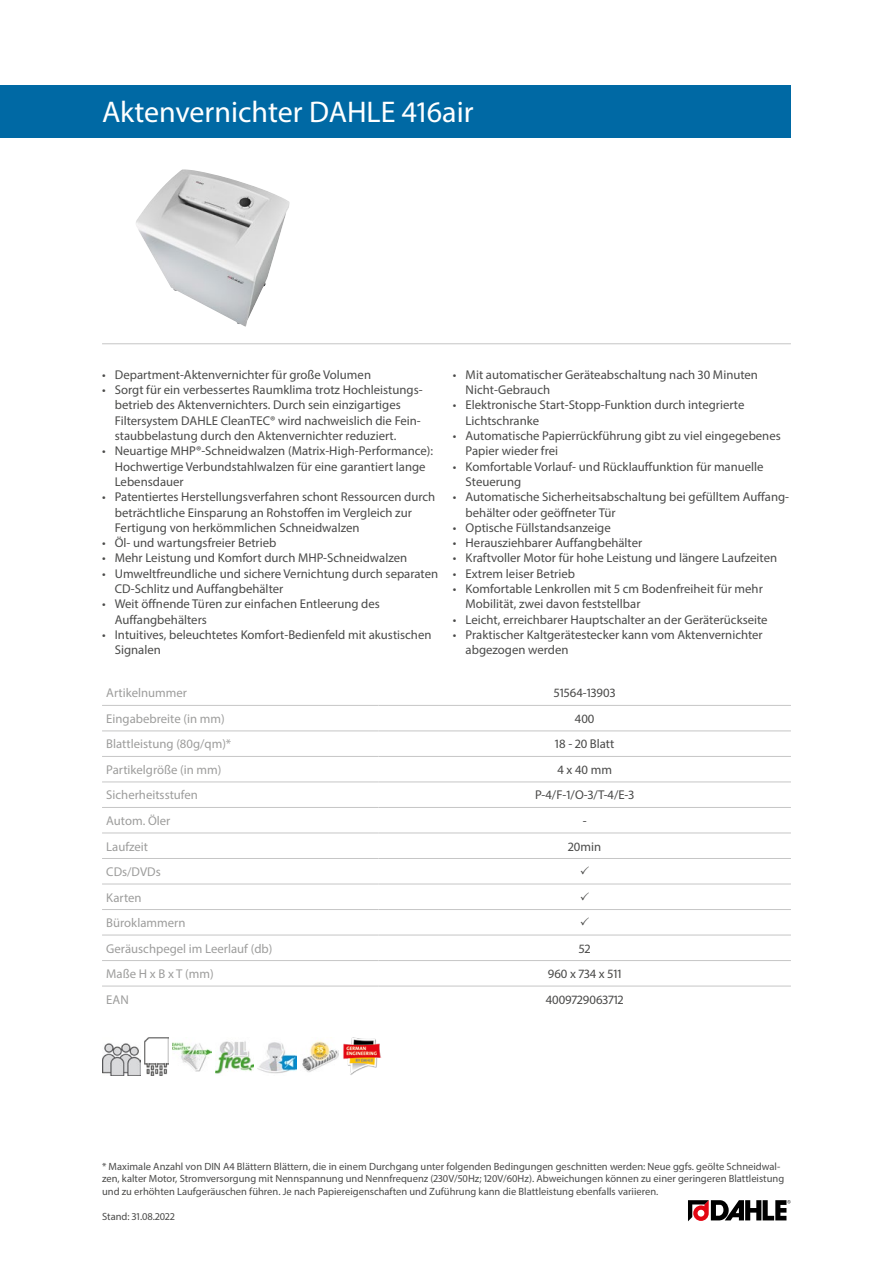
<style>
.page{position:relative;width:893px;height:1263px;background:#fff}
.page>*{position:absolute;margin:0;border:0;box-sizing:border-box;transform-origin:0 0}
.Produktname{font:30px "Myriad Pro";color:#fff}
.Produkttabelle_Zentr{font:12.75px/15.3px "Myriad Pro";color:#4a4a49}
.Produkttabelle_Links{font:12.75px "Myriad Pro";color:#9d9d9c}
.Fussnote{font:10.5px/12.6px "Myriad Pro";color:#4a4a49}
</style>
<div class="page">
<img style="left:136px;top:169px;width:154px;height:158px">
<hr style="left:102px;top:343px;width:689px;height:1px;background:#c6c6c6">
<img style="left:102px;top:1043px;width:38px;height:32px">
<img style="left:145px;top:1037px;width:23px;height:38px">
<img style="left:173px;top:1042px;width:38px;height:30px">
<img style="left:215px;top:1041px;width:39px;height:33px">
<img style="left:258px;top:1042px;width:38px;height:32px">
<img style="left:302px;top:1037px;width:37px;height:35px">
<img style="left:343px;top:1037px;width:38px;height:38px">
<svg style="left:688px;top:1200px;width:103px;height:21px"></svg>
<div style="left:0;top:85px;width:791px;height:53px;background:#0069a4"></div>
<hr style="left:102px;top:705px;width:276px;height:1px;background:#c6c6c6">
<hr style="left:378px;top:705px;width:413px;height:1px;background:#c6c6c6">
<hr style="left:102px;top:730px;width:276px;height:1px;background:#c6c6c6">
<hr style="left:378px;top:730px;width:413px;height:1px;background:#c6c6c6">
<hr style="left:102px;top:756px;width:276px;height:1px;background:#c6c6c6">
<hr style="left:378px;top:756px;width:413px;height:1px;background:#c6c6c6">
<hr style="left:102px;top:781px;width:276px;height:1px;background:#c6c6c6">
<hr style="left:378px;top:781px;width:413px;height:1px;background:#c6c6c6">
<hr style="left:102px;top:807px;width:276px;height:1px;background:#c6c6c6">
<hr style="left:378px;top:807px;width:413px;height:1px;background:#c6c6c6">
<hr style="left:102px;top:832px;width:276px;height:1px;background:#c6c6c6">
<hr style="left:378px;top:832px;width:413px;height:1px;background:#c6c6c6">
<hr style="left:102px;top:858px;width:276px;height:1px;background:#c6c6c6">
<hr style="left:378px;top:858px;width:413px;height:1px;background:#c6c6c6">
<hr style="left:102px;top:884px;width:276px;height:1px;background:#c6c6c6">
<hr style="left:378px;top:884px;width:413px;height:1px;background:#c6c6c6">
<hr style="left:102px;top:909px;width:276px;height:1px;background:#c6c6c6">
<hr style="left:378px;top:909px;width:413px;height:1px;background:#c6c6c6">
<hr style="left:102px;top:935px;width:276px;height:1px;background:#c6c6c6">
<hr style="left:378px;top:935px;width:413px;height:1px;background:#c6c6c6">
<hr style="left:102px;top:960px;width:276px;height:1px;background:#c6c6c6">
<hr style="left:378px;top:960px;width:413px;height:1px;background:#c6c6c6">
<hr style="left:102px;top:986px;width:276px;height:1px;background:#c6c6c6">
<hr style="left:378px;top:986px;width:413px;height:1px;background:#c6c6c6">
<p class="Produktname" style="left:102px;top:94px;width:373px">Aktenvernichter DAHLE 416air</p>
<p class="Produkttabelle_Zentr" style="left:102px;top:367px;width:271px">• Department-Aktenvernichter für große Volumen</p>
<p class="Produkttabelle_Zentr" style="left:115px;top:382px;width:309px;text-indent:-13px">• Sorgt für ein verbessertes Raumklima trotz Hochleistungs&shy;betrieb des Aktenvernichters. Durch sein einzigartiges Filtersystem DAHLE CleanTEC® wird nachweislich die Fein&shy;staubbelastung durch den Aktenvernichter reduziert.</p>
<p class="Produkttabelle_Zentr" style="left:115px;top:443px;width:320px;text-indent:-13px">• Neuartige MHP®-Schneidwalzen (Matrix-High-Performance):<br>Hochwertige Verbundstahlwalzen für eine garantiert lange<br>Lebensdauer</p>
<p class="Produkttabelle_Zentr" style="left:115px;top:489px;width:322px;text-indent:-13px">• Patentiertes Herstellungsverfahren schont Ressourcen durch beträchtliche Einsparung an Rohstoffen im Vergleich zur<br>Fertigung von herkömmlichen Schneidwalzen</p>
<p class="Produkttabelle_Zentr" style="left:102px;top:535px;width:176px">• Öl- und wartungsfreier Betrieb</p>
<p class="Produkttabelle_Zentr" style="left:102px;top:550px;width:307px">• Mehr Leistung und Komfort durch MHP-Schneidwalzen</p>
<p class="Produkttabelle_Zentr" style="left:115px;top:566px;width:325px;text-indent:-13px">• Umweltfreundliche und sichere Vernichtung durch separaten<br>CD-Schlitz und Auffangbehälter</p>
<p class="Produkttabelle_Zentr" style="left:115px;top:596px;width:267px;text-indent:-13px">• Weit öffnende Türen zur einfachen Entleerung des<br>Auffangbehälters</p>
<p class="Produkttabelle_Zentr" style="left:115px;top:627px;width:318px;text-indent:-13px">• Intuitives, beleuchtetes Komfort-Bedienfeld mit akustischen<br>Signalen</p>
<p class="Produkttabelle_Zentr" style="left:466px;top:367px;width:294px;text-indent:-13px">• Mit automatischer Geräteabschaltung nach 30 Minuten<br>Nicht-Gebrauch</p>
<p class="Produkttabelle_Zentr" style="left:466px;top:397px;width:280px;text-indent:-13px">• Elektronische Start-Stopp-Funktion durch integrierte<br>Lichtschranke</p>
<p class="Produkttabelle_Zentr" style="left:466px;top:428px;width:317px;text-indent:-13px">• Automatische Papierrückführung gibt zu viel eingegebenes<br>Papier wieder frei</p>
<p class="Produkttabelle_Zentr" style="left:466px;top:458px;width:300px;text-indent:-13px">• Komfortable Vorlauf- und Rücklauffunktion für manuelle<br>Steuerung</p>
<p class="Produkttabelle_Zentr" style="left:466px;top:489px;width:325px;text-indent:-13px">• Automatische Sicherheitsabschaltung bei gefülltem Auffang&shy;behälter oder geöffneter Tür</p>
<p class="Produkttabelle_Zentr" style="left:453px;top:520px;width:159px">• Optische Füllstandsanzeige</p>
<p class="Produkttabelle_Zentr" style="left:453px;top:535px;width:191px">• Herausziehbarer Auffangbehälter</p>
<p class="Produkttabelle_Zentr" style="left:453px;top:550px;width:326px">• Kraftvoller Motor für hohe Leistung und längere Laufzeiten</p>
<p class="Produkttabelle_Zentr" style="left:453px;top:566px;width:124px">• Extrem leiser Betrieb</p>
<p class="Produkttabelle_Zentr" style="left:466px;top:581px;width:299px;text-indent:-13px">• Komfortable Lenkrollen mit 5 cm Bodenfreiheit für mehr<br>Mobilität, zwei davon feststellbar</p>
<p class="Produkttabelle_Zentr" style="left:453px;top:611px;width:316px">• Leicht, erreichbarer Hauptschalter an der Geräterückseite</p>
<p class="Produkttabelle_Zentr" style="left:466px;top:627px;width:299px;text-indent:-13px">• Praktischer Kaltgerätestecker kann vom Aktenvernichter abgezogen werden</p>
<p class="Produkttabelle_Links" style="left:106px;top:685px;width:82px">Artikelnummer</p>
<p class="Produkttabelle_Zentr" style="left:554px;top:685px;width:63px">51564-13903</p>
<p class="Produkttabelle_Links" style="left:106px;top:711px;width:120px">Eingabebreite (in mm)</p>
<p class="Produkttabelle_Zentr" style="left:575px;top:711px;width:21px">400</p>
<p class="Produkttabelle_Links" style="left:106px;top:736px;width:126px">Blattleistung (80g/qm)*</p>
<p class="Produkttabelle_Zentr" style="left:555px;top:736px;width:61px">18 - 20 Blatt</p>
<p class="Produkttabelle_Links" style="left:106px;top:762px;width:117px">Partikelgröße (in mm)</p>
<p class="Produkttabelle_Zentr" style="left:557px;top:762px;width:56px">4 x 40 mm</p>
<p class="Produkttabelle_Links" style="left:106px;top:787px;width:93px">Sicherheitsstufen</p>
<p class="Produkttabelle_Zentr" style="left:535px;top:787px;width:101px">P-4/F-1/O-3/T-4/E-3</p>
<p class="Produkttabelle_Links" style="left:106px;top:813px;width:66px">Autom. Öler</p>
<p class="Produkttabelle_Zentr" style="left:583px;top:813px;width:5px">-</p>
<p class="Produkttabelle_Links" style="left:106px;top:838px;width:43px">Laufzeit</p>
<p class="Produkttabelle_Zentr" style="left:568px;top:838px;width:34px">20min</p>
<p class="Produkttabelle_Links" style="left:106px;top:864px;width:56px">CDs/DVDs</p>
<p class="Produkttabelle_Links" style="left:106px;top:889px;width:37px">Karten</p>
<p class="Produkttabelle_Links" style="left:106px;top:915px;width:81px">Büroklammern</p>
<p class="Produkttabelle_Links" style="left:106px;top:940px;width:168px">Geräuschpegel im Leerlauf (db)</p>
<p class="Produkttabelle_Zentr" style="left:579px;top:940px;width:13px">52</p>
<p class="Produkttabelle_Links" style="left:106px;top:966px;width:109px">Maße H x B x T (mm)</p>
<p class="Produkttabelle_Zentr" style="left:548px;top:966px;width:75px">960 x 734 x 511</p>
<p class="Produkttabelle_Links" style="left:106px;top:991px;width:24px">EAN</p>
<p class="Produkttabelle_Zentr" style="left:546px;top:991px;width:79px">4009729063712</p>
<p class="Fussnote" style="left:102px;top:1160px;width:684px">* Maximale Anzahl von DIN A4 Blättern Blättern, die in einem Durchgang unter folgenden Bedingungen geschnitten werden: Neue ggfs. geölte Schneidwal&shy;zen, kalter Motor, Stromversorgung mit Nennspannung und Nennfrequenz (230V/50Hz; 120V/60Hz). Abweichungen können zu einer geringeren Blattleistung und zu erhöhten Laufgeräuschen führen. Je nach Papiereigenschaften und Zuführung kann die Blattleistung ebenfalls variieren.</p>
<p class="Fussnote" style="left:102px;top:1210px;width:74px">Stand: 31.08.2022</p>
</div>
